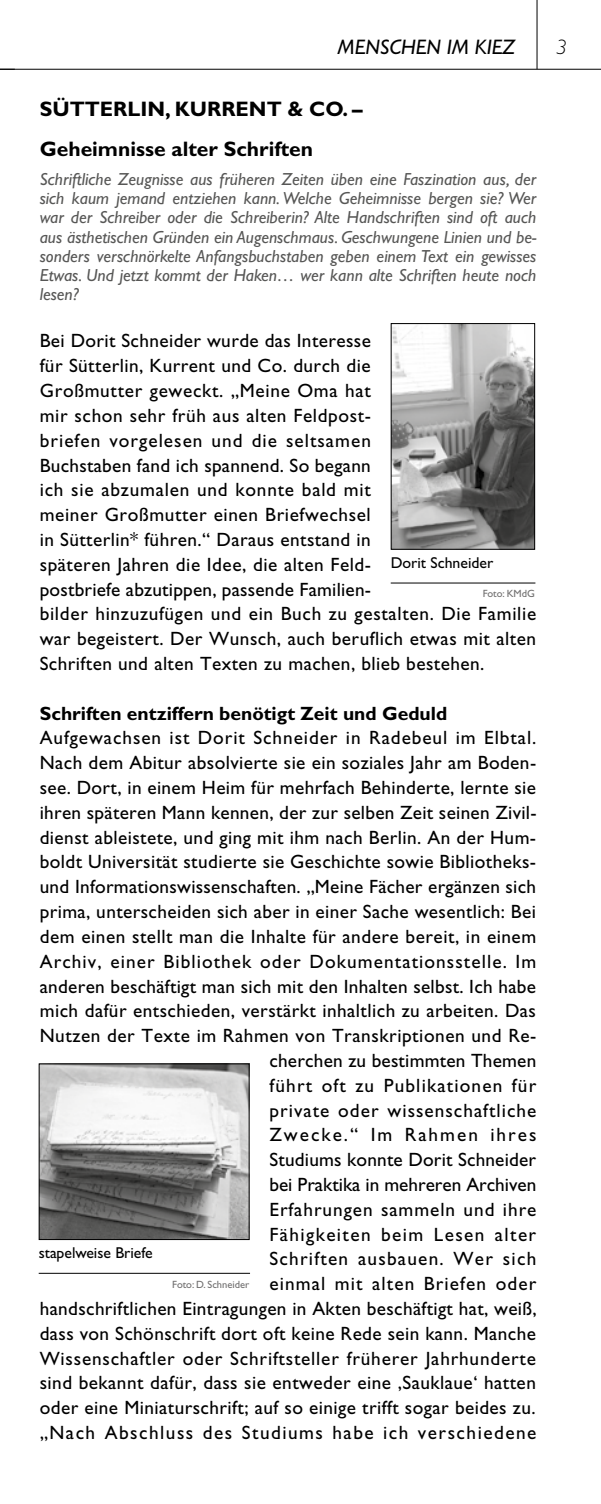
<style>
.page{position:relative;width:601px;height:1504px;background:#fff}
.page>*{position:absolute;margin:0;border:0;box-sizing:border-box;transform-origin:0 0}
.t1{font:700 21px/39.4px "Gill Sans";color:#000}
.t2{font:italic 21px "Gill Sans";color:#000}
.t3{font:italic 300 21px "Gill Sans";color:#000}
.t4{font:19.25px/24.8px "Gill Sans";letter-spacing:.02em;color:#000}
.t5{font:700 19.25px "Gill Sans";color:#000}
.t6{font:italic 17.5px/19.2px "Gill Sans";color:#575756;text-align:justify}
.t7{font:15.75px "Gill Sans";color:#000}
.t8{font:10.5px "Gill Sans";color:#706f6f}
</style>
<div class="page">
<hr style="left:536px;top:0;width:1px;height:69px;background:#000">
<hr style="left:15px;top:69px;width:585px;height:1px;background:#000">
<svg style="left:0;top:69px;width:15px;height:1px"></svg>
<img style="left:392px;top:325px;width:140px;height:222px">
<div style="left:390px;top:323px;width:144px;height:226px;border:1px solid #000"></div>
<hr style="left:390px;top:582px;width:145px;height:1px;background:#000">
<img style="left:41px;top:1065px;width:206px;height:172px">
<div style="left:39px;top:1063px;width:210px;height:176px;border:1px solid #000"></div>
<hr style="left:39px;top:1272px;width:211px;height:1px;background:#000">
<p class="t2" style="left:337px;top:35px;width:178px">MENSCHEN IM KIEZ</p>
<p class="t3" style="left:555px;top:35px;width:12px">3</p>
<p class="t1" style="left:40px;top:89px;width:324px">SÜTTERLIN, KURRENT &amp; CO. –<br>Geheimnisse alter Schriften</p>
<p class="t6" style="left:40px;top:169px;width:498px">Schriftliche Zeugnisse aus früheren Zeiten üben eine Faszination aus, der sich kaum jemand entziehen kann. Welche Geheimnisse bergen sie? Wer war der Schreiber oder die Schreiberin? Alte Handschriften sind oft auch aus ästhetischen Gründen ein Augenschmaus. Geschwungene Linien und be&shy;sonders verschnörkelte Anfangsbuchstaben geben einem Text ein gewisses Etwas. Und jetzt kommt der Haken… wer kann alte Schriften heute noch lesen?</p>
<p class="t4" style="left:40px;top:328px;width:497px">Bei Dorit Schneider wurde das Interesse<br>für Sütterlin, Kurrent und Co. durch die<br>Großmutter geweckt. „Meine Oma hat<br>mir schon sehr früh aus alten Feldpost-<br>briefen vorgelesen und die seltsamen<br>Buchstaben fand ich spannend. So begann<br>ich sie abzumalen und konnte bald mit<br>meiner Großmutter einen Briefwechsel<br>in Sütterlin* führen.“ Daraus entstand in<br>späteren Jahren die Idee, die alten Feld-<br>postbriefe abzutippen, passende Familien-<br>bilder hinzuzufügen und ein Buch zu gestalten. Die Familie war begeistert. Der Wunsch, auch beruflich etwas mit alten Schriften und alten Texten zu machen, blieb bestehen.</p>
<p class="t5" style="left:40px;top:701px;width:409px">Schriften entziffern benötigt Zeit und Geduld</p>
<p class="t4" style="left:40px;top:725px;width:498px;text-align:right">Aufgewachsen ist Dorit Schneider in Radebeul im Elbtal.<br>Nach dem Abitur absolvierte sie ein soziales Jahr am Boden&shy;see. Dort, in einem Heim für mehrfach Behinderte, lernte sie ihren späteren Mann kennen, der zur selben Zeit seinen Zivil&shy;dienst ableistete, und ging mit ihm nach Berlin. An der Hum&shy;boldt Universität studierte sie Geschichte sowie Bibliotheks&shy;und Informationswissenschaften. „Meine Fächer ergänzen sich prima, unterscheiden sich aber in einer Sache wesentlich: Bei dem einen stellt man die Inhalte für andere bereit, in einem Archiv, einer Bibliothek oder Dokumentationsstelle. Im anderen beschäftigt man sich mit den Inhalten selbst. Ich habe mich dafür entschieden, verstärkt inhaltlich zu arbeiten. Das Nutzen der Texte im Rahmen von Transkriptionen und Re&shy;cherchen zu bestimmten Themen<br>führt oft zu Publikationen für<br>private oder wissenschaftliche<br>Zwecke.“ Im Rahmen ihres<br>Studiums konnte Dorit Schneider<br>bei Praktika in mehreren Archiven<br>Erfahrungen sammeln und ihre<br>Fähigkeiten beim Lesen alter<br>Schriften ausbauen. Wer sich<br>einmal mit alten Briefen oder<br>handschriftlichen Eintragungen in Akten beschäftigt hat, weiß, dass von Schönschrift dort oft keine Rede sein kann. Manche Wissenschaftler oder Schriftsteller früherer Jahrhunderte sind bekannt dafür, dass sie entweder eine ‚Sauklaue‘ hatten oder eine Miniaturschrift; auf so einige trifft sogar beides zu. „Nach Abschluss des Studiums habe ich verschiedene</p>
<p class="t7" style="left:390px;top:553px;width:104px">Dorit Schneider</p>
<p class="t8" style="left:482px;top:587px;width:54px">Foto: KMdG</p>
<p class="t7" style="left:39px;top:1243px;width:115px">stapelweise Briefe</p>
<p class="t8" style="left:172px;top:1277px;width:79px">Foto: D. Schneider</p>
</div>
